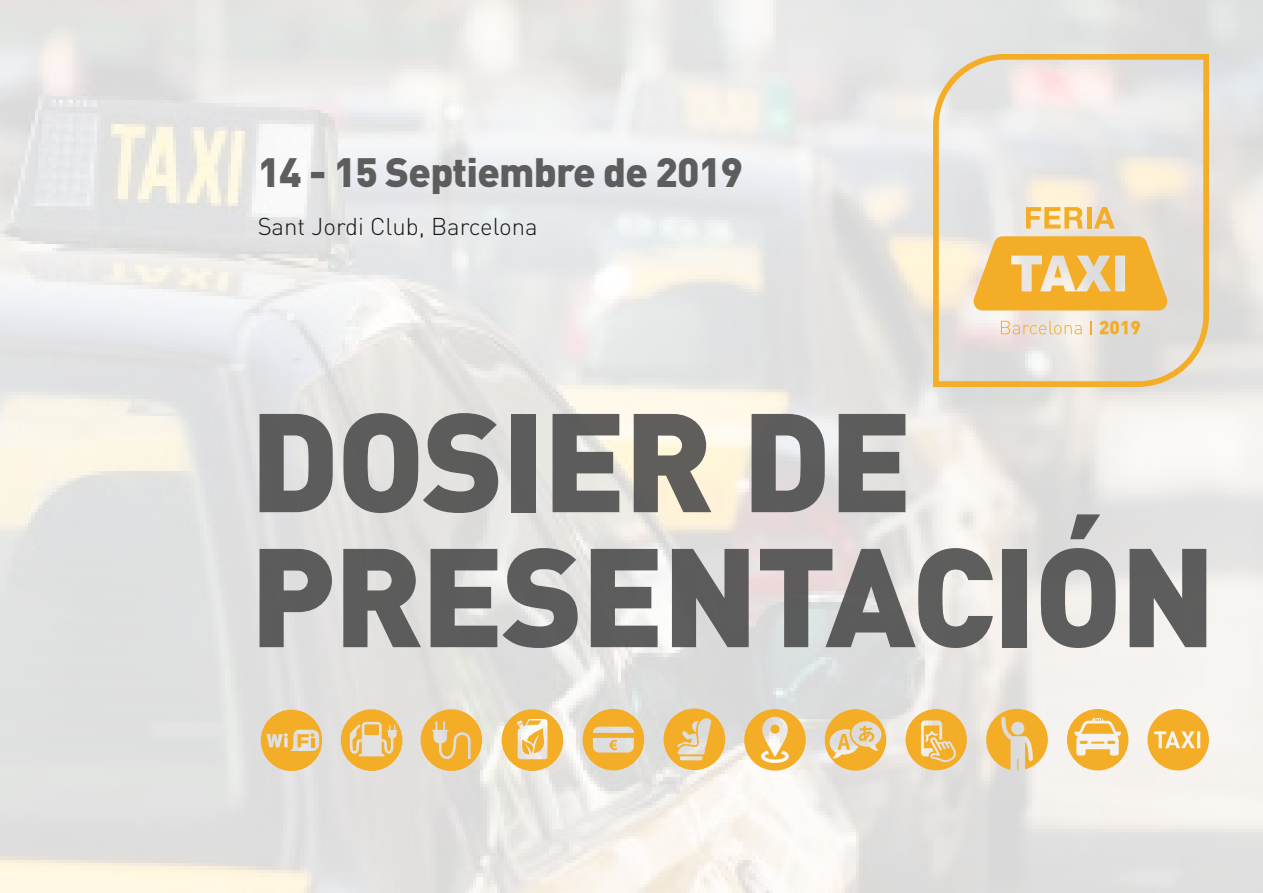
<style>
.page{position:relative;width:1263px;height:893px;background:#fff}
.page>*{position:absolute;margin:0;border:0;box-sizing:border-box;transform-origin:0 0}
.t1{font:900 138px/135px "DIN Pro";letter-spacing:-.02em;color:#4d4d4d}
.t2{font:900 40.5px "DIN Pro";letter-spacing:-.02em;color:#4d4d4d}
.t3{font:300 24px "DIN Pro";color:#000}
</style>
<div class="page">
<img style="left:0;top:0;width:1263px;height:893px">
<svg style="left:933px;top:54px;width:276px;height:333px;background:#e9e1d3"></svg>
<svg style="left:972px;top:236px;width:196px;height:74px;background:#efbc5a"></svg>
<svg style="left:1026px;top:207px;width:57px;height:22px"></svg>
<hr style="left:1087px;top:207px;width:4px;height:22px;background:#f3ad26">
<svg style="left:1094px;top:207px;width:21px;height:22px"></svg>
<svg style="left:1001px;top:321px;width:81px;height:13px"></svg>
<svg style="left:1090px;top:321px;width:1px;height:13px"></svg>
<svg style="left:1100px;top:321px;width:40px;height:13px"></svg>
<svg style="left:261px;top:710px;width:60px;height:60px;background:#ecbe66"></svg>
<svg style="left:341px;top:709px;width:61px;height:62px;background:#ebc377"></svg>
<svg style="left:421px;top:709px;width:61px;height:62px;background:#edbd61"></svg>
<svg style="left:502px;top:709px;width:61px;height:62px;background:#f0c677"></svg>
<svg style="left:583px;top:709px;width:61px;height:61px;background:#eac172"></svg>
<svg style="left:664px;top:708px;width:61px;height:62px;background:#ebc272"></svg>
<svg style="left:744px;top:709px;width:62px;height:62px;background:#efc778"></svg>
<div style="left:770px;top:725px;width:9px;height:9px;background:#f3ad26;border-radius:50%"></div>
<svg style="left:825px;top:709px;width:61px;height:62px;background:#eac47b"></svg>
<svg style="left:905px;top:709px;width:62px;height:61px;background:#efc16b"></svg>
<svg style="left:986px;top:709px;width:62px;height:61px;background:#edc476"></svg>
<svg style="left:1067px;top:709px;width:61px;height:61px"></svg>
<svg style="left:1147px;top:709px;width:62px;height:61px"></svg>
<h2 class="t2" style="left:257px;top:144px;width:487px">14 - 15 Septiembre de 2019</h2>
<p class="t3" style="left:257px;top:210px;width:282px">Sant Jordi Club, Barcelona</p>
<h1 class="t1" style="left:250px;top:389px;width:968px">DOSIER DE<br>PRESENTACIÓN</h1>
</div>
